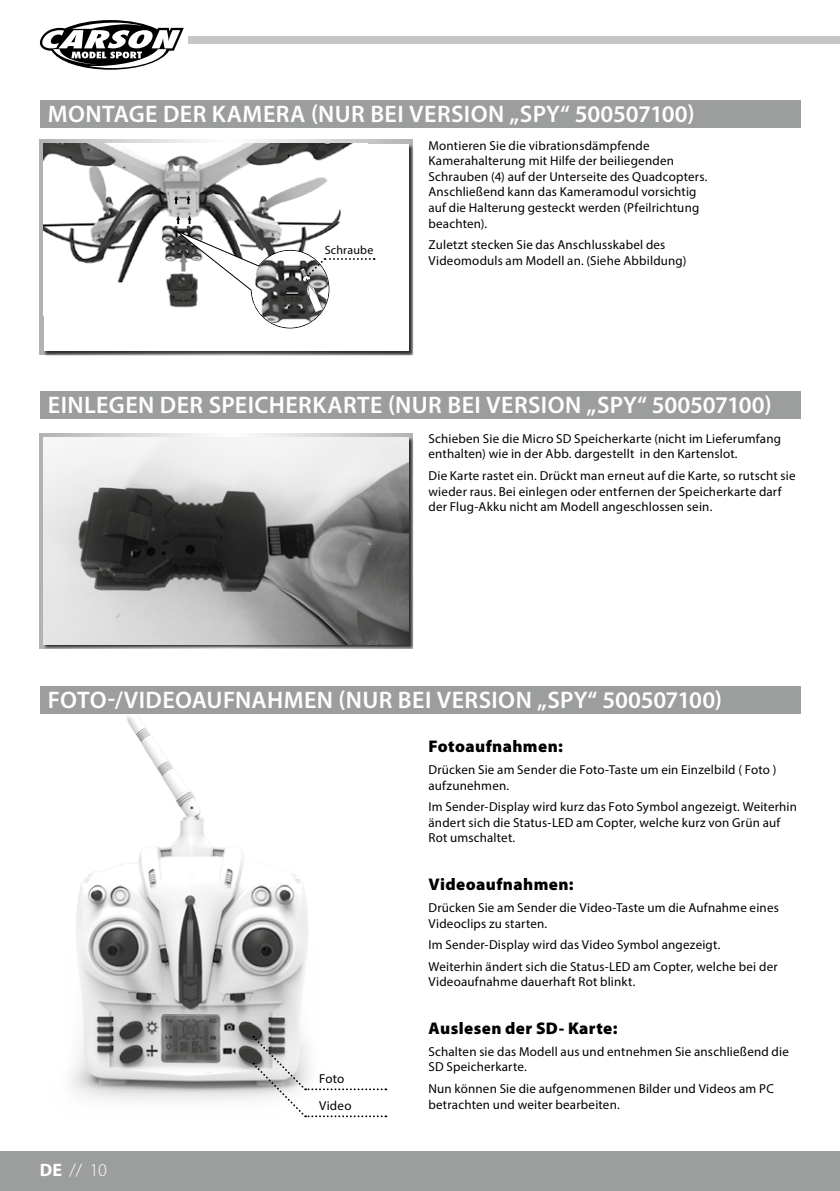
<style>
.page{position:relative;width:840px;height:1191px;background:#fff}
.page>*{position:absolute;margin:0;border:0;box-sizing:border-box;transform-origin:0 0}
.t1{font:600 24px "Myriad Pro";letter-spacing:.015em;color:#fff}
.t2{font:300 18px "Myriad Pro";color:#fff}
.t3{font:900 17px "Myriad Pro";letter-spacing:.025em;color:#000}
.t4{font:13px/15.6px "Myriad Pro";letter-spacing:.015em;color:#000}
.t5{font:12px "Myriad Pro";letter-spacing:.015em;color:#000}
.s1{font-weight:700}
</style>
<div class="page">
<div style="left:0;top:1151px;width:839px;height:40px;background:#9c9d9d"></div>
<hr style="left:839px;top:1151px;width:1px;height:40px;background:#9c9d9d">
<div style="left:188px;top:36px;width:651px;height:8px;background:#c5c6c6"></div>
<svg style="left:39px;top:20px;width:144px;height:49px"></svg>
<img style="left:70px;top:716px;width:266px;height:402px">
<svg style="left:252px;top:1035px;width:134px;height:82px"></svg>
<svg style="left:40px;top:433px;width:372px;height:215px"></svg>
<div style="left:44px;top:438px;width:369px;height:211px;background:#000;opacity:.75"></div>
<img style="left:44px;top:437px;width:364px;height:207px">
<svg style="left:40px;top:140px;width:372px;height:215px"></svg>
<div style="left:44px;top:144px;width:369px;height:212px;background:#000;opacity:.75"></div>
<div style="left:44px;top:144px;width:364px;height:207px;background:#fff"></div>
<img style="left:44px;top:144px;width:308px;height:161px">
<svg style="left:174px;top:196px;width:4px;height:8px"></svg>
<svg style="left:186px;top:196px;width:4px;height:8px"></svg>
<div style="left:40px;top:100px;width:759px;height:28px;background:#9c9d9d"></div>
<div style="left:40px;top:391px;width:759px;height:28px;background:#9c9d9d"></div>
<div style="left:40px;top:686px;width:759px;height:28px;background:#9c9d9d"></div>
<svg style="left:170px;top:216px;width:204px;height:113px"></svg>
<h1 class="t1" style="left:48px;top:99px;width:647px">MONTAGE DER KAMERA (NUR BEI VERSION „SPY“ 500507100)</h1>
<p class="t5" style="left:324px;top:243px;width:50px">Schraube</p>
<p class="t4" style="left:428px;top:137px;width:280px">Montieren Sie die vibrationsdämpfende Kamerahalterung mit Hilfe der beiliegenden Schrauben (4) auf der Unterseite des Quadcopters.<br>Anschließend kann das Kameramodul vorsichtig auf die Halterung gesteckt werden (Pfeilrichtung beachten).</p>
<p class="t4" style="left:428px;top:237px;width:259px">Zuletzt stecken Sie das Anschlusskabel des<br>Videomoduls am Modell an. (Siehe Abbildung)</p>
<h1 class="t1" style="left:48px;top:390px;width:724px">EINLEGEN DER SPEICHERKARTE (NUR BEI VERSION „SPY“ 500507100)</h1>
<p class="t4" style="left:428px;top:430px;width:354px">Schieben Sie die Micro SD Speicherkarte (nicht im Lieferumfang enthalten) wie in der Abb. dargestellt in den Kartenslot.</p>
<p class="t4" style="left:428px;top:468px;width:368px">Die Karte rastet ein. Drückt man erneut auf die Karte, so rutscht sie wieder raus. Bei einlegen oder entfernen der Speicherkarte darf der Flug-Akku nicht am Modell angeschlossen sein.</p>
<h1 class="t1" style="left:48px;top:685px;width:675px">FOTO-/VIDEOAUFNAHMEN (NUR BEI VERSI ON „SPY“ 500507100)</h1>
<h2 class="t2" style="left:40px;top:1159px;width:68px"><span class="s1">DE</span> // 10</h2>
<p class="t4" style="left:319px;top:1064px;width:34px;line-height:27px">Foto<br>Video</p>
<h3 class="t3" style="left:428px;top:735px;width:136px">Fotoaufnahmen:</h3>
<p class="t4" style="left:428px;top:761px;width:349px">Drücken Sie am Sender die Foto-Taste um ein Einzelbild ( Foto ) aufzunehmen.</p>
<p class="t4" style="left:428px;top:799px;width:370px">Im Sender-Display wird kurz das Foto Symbol angezeigt. Weiterhin ändert sich die Status-LED am Copter, welche kurz von Grün auf<br>Rot umschaltet.</p>
<h3 class="t3" style="left:428px;top:873px;width:147px">Videoaufnahmen:</h3>
<p class="t4" style="left:428px;top:899px;width:351px">Drücken Sie am Sender die Video-Taste um die Aufnahme eines<br>Videoclips zu starten.</p>
<p class="t4" style="left:428px;top:933px;width:350px;line-height:21.6px">Im Sender-Display wird das Video Symbol angezeigt.<br>Weiterhin ändert sich die Status-LED am Copter, welche bei der</p>
<p class="t4" style="left:428px;top:974px;width:208px">Videoaufnahme dauerhaft Rot blinkt.</p>
<h3 class="t3" style="left:428px;top:1017px;width:190px">Auslesen der SD- Karte:</h3>
<p class="t4" style="left:428px;top:1043px;width:361px">Schalten sie das Modell aus und entnehmen Sie anschließend die<br>SD Speicherkarte.</p>
<p class="t4" style="left:428px;top:1080px;width:346px">Nun können Sie die aufgenommenen Bilder und Videos am PC betrachten und weiter bearbeiten.</p>
</div>
